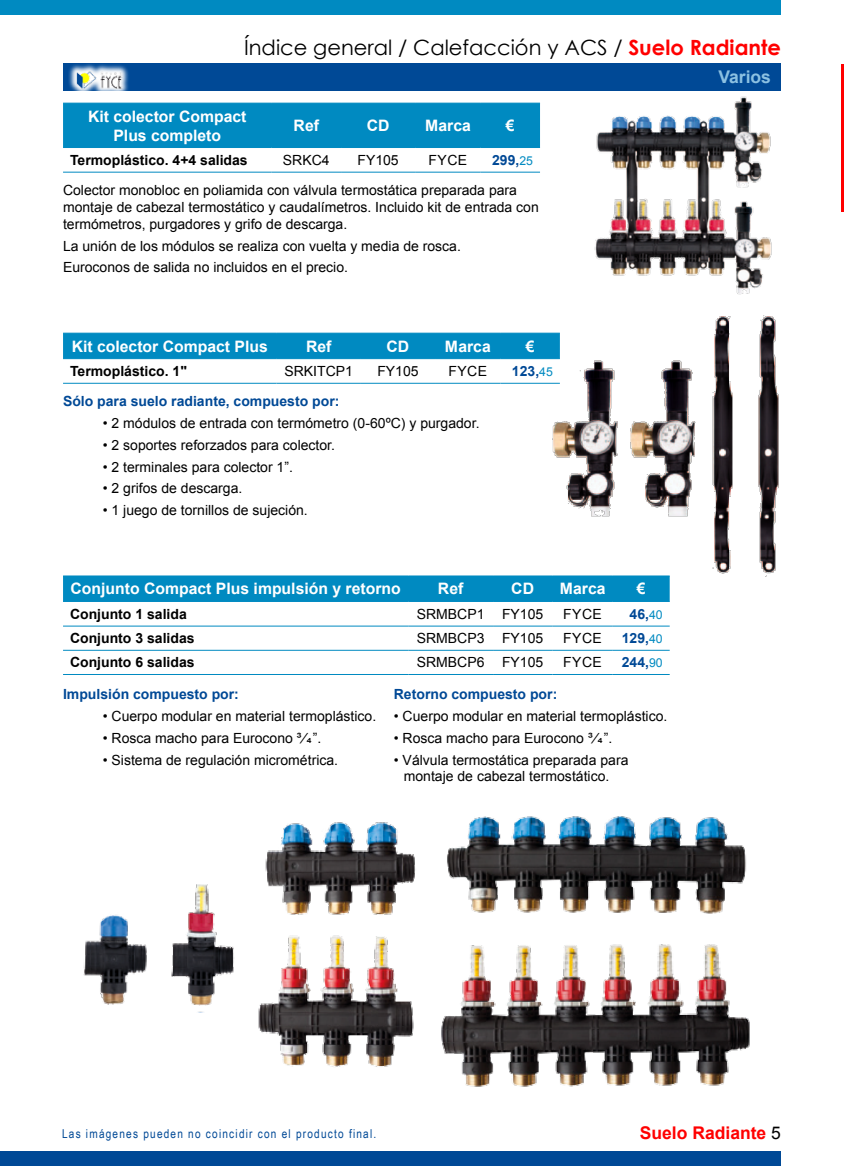
<style>
.page{position:relative;width:844px;height:1166px;background:#fff}
.page>*{position:absolute;margin:0;border:0;box-sizing:border-box;transform-origin:0 0}
.t1{font:21px "Century Gothic";color:#000}
.t2{font:700 17.5px "Arial";color:#f00}
.SUB-Familia_transpar{font:700 17.5px "Arial";color:#8cc1e2}
.encabezado{font:700 15.75px/18.9px "Arial";color:#fff;text-align:center}
.basico_tabulado{font:14px/16.8px "Arial";color:#000}
.basico_parrafo{font:14px/16.8px "Arial";color:#000}
.columna_izq{font:700 14px "Arial";color:#000}
.basico{font:14px "Arial";color:#000}
.basico_parrafo-2{font:700 14px "Arial";color:#004996}
.precio{font:700 14px "Arial";color:#004996}
.basico_tabulado-2{font:700 14px "Arial";color:#004996}
.t3{font:12.25px "Arial Narrow";letter-spacing:.1em;color:#004996}
.s1{font-weight:700;color:#f00}
.s2{font-weight:400;font-size:12.25px;color:#008ac1}
.s3{font-weight:400;color:#000}
</style>
<div class="page">
<div style="left:0;top:0;width:780px;height:15px;background:#008ac1"></div>
<div style="left:0;top:1151px;width:780px;height:15px;background:#004996"></div>
<hr style="left:841px;top:64px;width:2px;height:148px;background:#f00">
<div style="left:63px;top:63px;width:717px;height:27px;background:#004996"></div>
<svg style="left:68px;top:65px;width:61px;height:26px"></svg>
<img style="left:75px;top:64px;width:47px;height:39px">
<div style="left:63px;top:104px;width:477px;height:43px;background:#008ac1"></div>
<hr style="left:63px;top:103px;width:208px;height:1px;background:#008ac1">
<hr style="left:271px;top:103px;width:70px;height:1px;background:#008ac1">
<hr style="left:341px;top:103px;width:74px;height:1px;background:#008ac1">
<hr style="left:415px;top:103px;width:65px;height:1px;background:#008ac1">
<hr style="left:480px;top:103px;width:60px;height:1px;background:#008ac1">
<hr style="left:63px;top:147px;width:208px;height:1px;background:#008ac1">
<hr style="left:271px;top:147px;width:70px;height:1px;background:#008ac1">
<hr style="left:341px;top:147px;width:74px;height:1px;background:#008ac1">
<hr style="left:415px;top:147px;width:65px;height:1px;background:#008ac1">
<hr style="left:480px;top:147px;width:60px;height:1px;background:#008ac1">
<hr style="left:63px;top:172px;width:208px;height:1px;background:#008ac1">
<hr style="left:271px;top:172px;width:70px;height:1px;background:#008ac1">
<hr style="left:341px;top:172px;width:74px;height:1px;background:#008ac1">
<hr style="left:415px;top:172px;width:65px;height:1px;background:#008ac1">
<hr style="left:480px;top:172px;width:60px;height:1px;background:#008ac1">
<img style="left:594px;top:96px;width:178px;height:199px">
<img style="left:536px;top:315px;width:243px;height:274px">
<div style="left:63px;top:334px;width:496px;height:24px;background:#008ac1"></div>
<hr style="left:63px;top:333px;width:213px;height:1px;background:#008ac1">
<hr style="left:276px;top:333px;width:85px;height:1px;background:#008ac1">
<hr style="left:361px;top:333px;width:74px;height:1px;background:#008ac1">
<hr style="left:435px;top:333px;width:65px;height:1px;background:#008ac1">
<hr style="left:500px;top:333px;width:59px;height:1px;background:#008ac1">
<hr style="left:63px;top:358px;width:213px;height:1px;background:#008ac1">
<hr style="left:276px;top:358px;width:85px;height:1px;background:#008ac1">
<hr style="left:361px;top:358px;width:74px;height:1px;background:#008ac1">
<hr style="left:435px;top:358px;width:65px;height:1px;background:#008ac1">
<hr style="left:500px;top:358px;width:59px;height:1px;background:#008ac1">
<hr style="left:63px;top:383px;width:213px;height:1px;background:#008ac1">
<hr style="left:276px;top:383px;width:85px;height:1px;background:#008ac1">
<hr style="left:361px;top:383px;width:74px;height:1px;background:#008ac1">
<hr style="left:435px;top:383px;width:65px;height:1px;background:#008ac1">
<hr style="left:500px;top:383px;width:59px;height:1px;background:#008ac1">
<div style="left:63px;top:576px;width:606px;height:25px;background:#008ac1"></div>
<hr style="left:63px;top:575px;width:345px;height:1px;background:#008ac1">
<hr style="left:408px;top:575px;width:85px;height:1px;background:#008ac1">
<hr style="left:493px;top:575px;width:59px;height:1px;background:#008ac1">
<hr style="left:552px;top:575px;width:60px;height:1px;background:#008ac1">
<hr style="left:612px;top:575px;width:57px;height:1px;background:#008ac1">
<hr style="left:63px;top:601px;width:345px;height:1px;background:#008ac1">
<hr style="left:408px;top:601px;width:85px;height:1px;background:#008ac1">
<hr style="left:493px;top:601px;width:59px;height:1px;background:#008ac1">
<hr style="left:552px;top:601px;width:60px;height:1px;background:#008ac1">
<hr style="left:612px;top:601px;width:57px;height:1px;background:#008ac1">
<hr style="left:63px;top:626px;width:345px;height:1px;background:#008ac1">
<hr style="left:408px;top:626px;width:85px;height:1px;background:#008ac1">
<hr style="left:493px;top:626px;width:59px;height:1px;background:#008ac1">
<hr style="left:552px;top:626px;width:60px;height:1px;background:#008ac1">
<hr style="left:612px;top:626px;width:57px;height:1px;background:#008ac1">
<hr style="left:63px;top:650px;width:345px;height:1px;background:#008ac1">
<hr style="left:408px;top:650px;width:85px;height:1px;background:#008ac1">
<hr style="left:493px;top:650px;width:59px;height:1px;background:#008ac1">
<hr style="left:552px;top:650px;width:60px;height:1px;background:#008ac1">
<hr style="left:612px;top:650px;width:57px;height:1px;background:#008ac1">
<hr style="left:63px;top:674px;width:345px;height:1px;background:#008ac1">
<hr style="left:408px;top:674px;width:85px;height:1px;background:#008ac1">
<hr style="left:493px;top:674px;width:59px;height:1px;background:#008ac1">
<hr style="left:552px;top:674px;width:60px;height:1px;background:#008ac1">
<hr style="left:612px;top:674px;width:57px;height:1px;background:#008ac1">
<img style="left:83px;top:884px;width:151px;height:128px">
<img style="left:258px;top:822px;width:158px;height:245px">
<img style="left:441px;top:816px;width:309px;height:271px">
<h1 class="t1" style="left:244px;top:32px;width:538px">Índice general / Calefacción y ACS / <span class="s1">Suelo Radiante</span></h1>
<p class="encabezado" style="left:88px;top:107px;width:160px">Kit colector Compact<br>Plus completo</p>
<p class="encabezado" style="left:293px;top:116px;width:27px">Ref</p>
<p class="encabezado" style="left:366px;top:116px;width:24px">CD</p>
<p class="encabezado" style="left:425px;top:116px;width:47px">Marca</p>
<p class="encabezado" style="left:506px;top:116px;width:10px">€</p>
<p class="columna_izq" style="left:70px;top:150px;width:179px">Termoplástico. 4+4 salidas</p>
<p class="basico" style="left:283px;top:151px;width:48px">SRKC4</p>
<p class="basico" style="left:357px;top:151px;width:43px">FY105</p>
<p class="basico" style="left:428px;top:151px;width:40px">FYCE</p>
<p class="precio" style="left:492px;top:150px;width:42px">299,<span class="s2">25</span></p>
<p class="basico_parrafo" style="left:63px;top:182px;width:477px">Colector monobloc en poliamida con válvula termostática preparada para montaje de cabezal termostático y caudalímetros. Incluido kit de entrada con termómetros, purgadores y grifo de descarga.</p>
<p class="basico_parrafo" style="left:63px;top:237px;width:399px">La unión de los módulos se realiza con vuelta y media de rosca.</p>
<p class="basico_parrafo" style="left:63px;top:259px;width:286px">Euroconos de salida no incluidos en el precio.</p>
<p class="encabezado" style="left:72px;top:337px;width:198px">Kit colector Compact Plus</p>
<p class="encabezado" style="left:306px;top:337px;width:27px">Ref</p>
<p class="encabezado" style="left:386px;top:337px;width:24px">CD</p>
<p class="encabezado" style="left:445px;top:337px;width:47px">Marca</p>
<p class="encabezado" style="left:525px;top:337px;width:10px">€</p>
<p class="columna_izq" style="left:70px;top:361px;width:118px">Termoplástico. 1"</p>
<p class="basico" style="left:284px;top:362px;width:70px">SRKITCP1</p>
<p class="basico" style="left:377px;top:362px;width:43px">FY105</p>
<p class="basico" style="left:448px;top:362px;width:40px">FYCE</p>
<p class="precio" style="left:512px;top:361px;width:42px">123,<span class="s2">45</span></p>
<p class="basico_parrafo-2" style="left:63px;top:391px;width:278px">Sólo para suelo radiante, compuesto por:</p>
<p class="basico_tabulado" style="left:103px;top:415px;width:378px">• 2 módulos de entrada con termómetro (0-60ºC) y purgador.</p>
<p class="basico_tabulado" style="left:103px;top:436px;width:234px">• 2 soportes reforzados para colector.</p>
<p class="basico_tabulado" style="left:103px;top:458px;width:192px">• 2 terminales para colector 1”.</p>
<p class="basico_tabulado" style="left:103px;top:480px;width:141px">• 2 grifos de descarga.</p>
<p class="basico_tabulado" style="left:103px;top:502px;width:206px">• 1 juego de tornillos de sujeción.</p>
<p class="encabezado" style="left:71px;top:580px;width:331px">Conjunto Compact Plus impulsión y retorno</p>
<p class="encabezado" style="left:438px;top:580px;width:27px">Ref</p>
<p class="encabezado" style="left:511px;top:580px;width:24px">CD</p>
<p class="encabezado" style="left:559px;top:580px;width:47px">Marca</p>
<p class="encabezado" style="left:636px;top:580px;width:10px">€</p>
<p class="columna_izq" style="left:70px;top:604px;width:118px">Conjunto 1 salida</p>
<p class="basico" style="left:416px;top:604px;width:69px">SRMBCP1</p>
<p class="basico" style="left:502px;top:604px;width:43px">FY105</p>
<p class="basico" style="left:563px;top:604px;width:40px">FYCE</p>
<p class="precio" style="left:629px;top:604px;width:35px">46,<span class="s2">40</span></p>
<p class="columna_izq" style="left:70px;top:628px;width:126px">Conjunto 3 salidas</p>
<p class="basico" style="left:416px;top:629px;width:69px">SRMBCP3</p>
<p class="basico" style="left:502px;top:629px;width:43px">FY105</p>
<p class="basico" style="left:563px;top:629px;width:40px">FYCE</p>
<p class="precio" style="left:621px;top:628px;width:42px">129,<span class="s2">40</span></p>
<p class="columna_izq" style="left:70px;top:653px;width:126px">Conjunto 6 salidas</p>
<p class="basico" style="left:416px;top:653px;width:69px">SRMBCP6</p>
<p class="basico" style="left:502px;top:653px;width:43px">FY105</p>
<p class="basico" style="left:563px;top:653px;width:40px">FYCE</p>
<p class="precio" style="left:621px;top:653px;width:42px">244,<span class="s2">90</span></p>
<p class="basico_parrafo-2" style="left:63px;top:684px;width:177px">Impulsión compuesto por:</p>
<p class="basico_tabulado" style="left:103px;top:708px;width:275px">• Cuerpo modular en material termoplástico.</p>
<p class="basico_tabulado" style="left:103px;top:729px;width:220px">• Rosca macho para Eurocono 3/4”.</p>
<p class="basico_tabulado" style="left:103px;top:751px;width:237px">• Sistema de regulación micrométrica.</p>
<p class="basico_tabulado-2" style="left:394px;top:684px;width:165px">Retorno compuesto por:</p>
<p class="basico_tabulado" style="left:394px;top:708px;width:275px">• Cuerpo modular en material termoplástico.</p>
<p class="basico_tabulado" style="left:394px;top:729px;width:220px">• Rosca macho para Eurocono 3/4”.</p>
<p class="basico_tabulado" style="left:403px;top:751px;width:226px;text-indent:-10px">• Válvula termostática preparada para montaje de cabezal termostático.</p>
<p class="SUB-Familia_transpar" style="left:718px;top:65px;width:54px">Varios</p>
<p class="t3" style="left:62px;top:1124px;width:316px">Las imágenes pueden no coincidir con el producto final.</p>
<p class="t2" style="left:639px;top:1120px;width:143px">Suelo Radiante <span class="s3">5</span></p>
</div>
